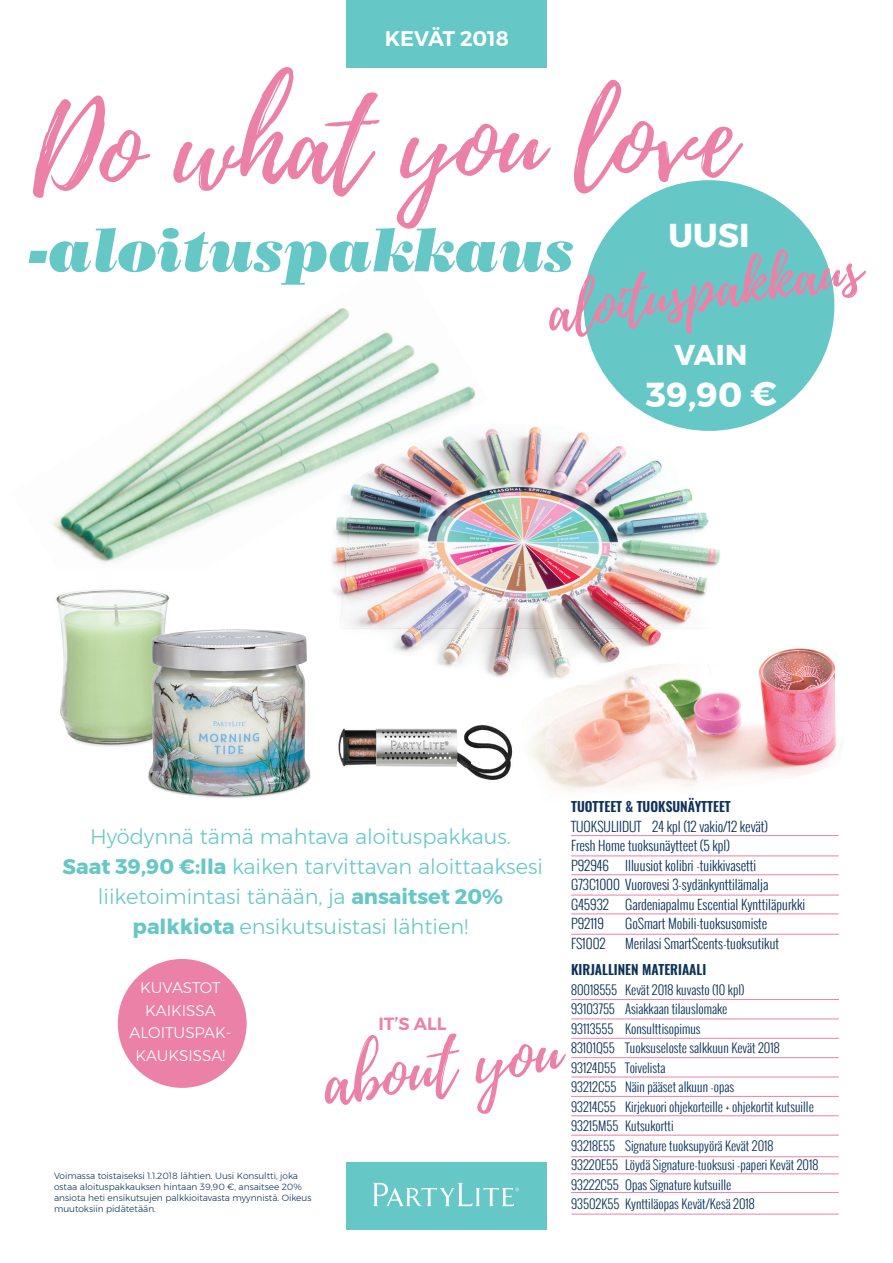
<style>
.page{position:relative;width:893px;height:1263px;background:#fff}
.page>*{position:absolute;margin:0;border:0;box-sizing:border-box;transform-origin:0 0}
.t1{font:109.95px "Playlist Script";color:#ec81a8}
.t2{font:67.5px "Playlist Script";color:#ec81a8}
.t3{font:italic 61.5px "Bodoni Std Poster";color:#66c7c7}
.t4{font:58.5px "Playlist Script";color:#ec81a8}
.t5{font:700 34.5px "Montserrat";color:#fff}
.t6{font:700 33px "Montserrat";color:#fff}
.t7{font:700 28.5px "Montserrat";color:#fff}
.t8{font:300 21px/30px "Montserrat";color:#66c7c7;text-align:center}
.t9{font:600 21px "Montserrat";color:#fff}
.t10{font:600 17.55px "Montserrat";color:#ec81a8}
.t11{font:300 15.3px/22.5px "Montserrat";color:#fff;text-align:center}
.t12{font:300 13.5px "Oswald";color:#0d3259}
.t13{font:600 13.5px "Oswald";color:#0d3259}
.t14{font:300 12.75px/19.5px "Oswald";color:#0d3259}
.t15{font:300 9px/10.8px "Montserrat";color:#0d3259}
.s1{font-weight:700}
</style>
<div class="page">
<img style="left:528px;top:648px;width:315px;height:145px">
<img style="left:347px;top:420px;width:376px;height:265px">
<div style="left:583px;top:180px;width:252px;height:251px;background:#66c7c7;border-radius:50%"></div>
<img style="left:347px;top:683px;width:170px;height:97px">
<div style="left:118px;top:959px;width:129px;height:129px;background:#ec81a8;border-radius:50%"></div>
<div style="left:346px;top:1162px;width:201px;height:67px;background:#66c7c7"></div>
<svg style="left:373px;top:1183px;width:146px;height:23px"></svg>
<div style="left:346px;top:0;width:201px;height:68px;background:#66c7c7"></div>
<img style="left:51px;top:308px;width:438px;height:300px">
<hr style="left:571px;top:835px;width:268px;height:1px;background:#ec81a8">
<hr style="left:571px;top:855px;width:268px;height:1px;background:#ec81a8">
<hr style="left:571px;top:874px;width:268px;height:1px;background:#ec81a8">
<hr style="left:571px;top:895px;width:268px;height:1px;background:#ec81a8">
<hr style="left:571px;top:913px;width:268px;height:1px;background:#ec81a8">
<hr style="left:571px;top:934px;width:268px;height:1px;background:#ec81a8">
<img style="left:51px;top:569px;width:152px;height:178px">
<hr style="left:571px;top:999px;width:268px;height:1px;background:#ec81a8">
<hr style="left:571px;top:1018px;width:268px;height:1px;background:#ec81a8">
<hr style="left:571px;top:1038px;width:268px;height:1px;background:#ec81a8">
<hr style="left:571px;top:1057px;width:268px;height:1px;background:#ec81a8">
<hr style="left:571px;top:1077px;width:268px;height:1px;background:#ec81a8">
<hr style="left:571px;top:1096px;width:268px;height:1px;background:#ec81a8">
<hr style="left:571px;top:1115px;width:268px;height:1px;background:#ec81a8">
<hr style="left:571px;top:1135px;width:268px;height:1px;background:#ec81a8">
<hr style="left:571px;top:1156px;width:268px;height:1px;background:#ec81a8">
<hr style="left:571px;top:1173px;width:268px;height:1px;background:#ec81a8">
<hr style="left:571px;top:1192px;width:268px;height:1px;background:#ec81a8">
<hr style="left:571px;top:1214px;width:268px;height:1px;background:#ec81a8">
<img style="left:137px;top:597px;width:210px;height:201px">
<p class="t9" style="left:385px;top:22px;width:126px">KEVÄT 2018</p>
<p class="t1" style="left:31px;top:51px;width:704px;rotate:-1deg">Do what you love</p>
<p class="t6" style="left:668px;top:209px;width:83px">UUSI</p>
<p class="t3" style="left:28px;top:213px;width:548px">-aloituspakkaus</p>
<p class="t4" style="left:540px;top:260px;width:318px;rotate:-8deg">aloituspakkaus</p>
<p class="t7" style="left:675px;top:332px;width:75px">VAIN</p>
<p class="t5" style="left:645px;top:367px;width:133px">39,90 €</p>
<p class="t8" style="left:90px;top:821px;width:422px">Hyödynnä tämä mahtava aloituspakkaus.</p>
<p class="t8" style="left:63px;top:851px;width:482px"><span class="s1">Saat 39,90 €:lla</span> kaiken tarvittavan aloittaaksesi liiketoimintasi tänään, ja <span class="s1">ansaitset 20% palkkiota</span> ensikutsuistasi lähtien!</p>
<p class="t13" style="left:571px;top:800px;width:161px">TUOTTEET &amp; TUOKSUNÄYTTEET</p>
<p class="t12" style="left:571px;top:816px;width:198px">TUOKSULIIDUT 24 kpl (12 vakio/12 kevät)</p>
<p class="t12" style="left:571px;top:836px;width:160px">Fresh Home tuoksunäytteet (5 kpl)</p>
<p class="t12" style="left:571px;top:855px;width:186px">P92946 Illuusiot kolibri -tuikkivasetti</p>
<p class="t12" style="left:571px;top:875px;width:199px">G73C1000 Vuorovesi 3-sydänkynttilämalja</p>
<p class="t12" style="left:571px;top:894px;width:236px">G45932 Gardeniapalmu Escential Kynttiläpurkki</p>
<p class="t12" style="left:571px;top:914px;width:34px">P92119</p>
<p class="t12" style="left:625px;top:914px;width:144px">GoSmart Mobili-tuoksusomiste</p>
<p class="t12" style="left:571px;top:933px;width:36px">FS1002</p>
<p class="t12" style="left:625px;top:933px;width:156px">Merilasi SmartScents-tuoksutikut</p>
<p class="t11" style="left:140px;top:976px;width:82px">KUVASTOT</p>
<p class="t11" style="left:130px;top:999px;width:103px">KAIKISSA<br>ALOITUSPAK-</p>
<p class="t11" style="left:136px;top:1044px;width:91px">KAUKSISSA!</p>
<p class="t15" style="left:54px;top:1170px;width:259px">Voimassa toistaiseksi 1.1.2018 lähtien. Uusi Konsultti, joka ostaa aloituspakkauksen hintaan 39,90 €, ansaitsee 20% ansiota heti ensikutsujen palkkioitavasta myynnistä. Oikeus muutoksiin pidätetään.</p>
<p class="t13" style="left:571px;top:962px;width:137px">KIRJALLINEN MATERIAALI</p>
<p class="t14" style="left:571px;top:979px;width:175px">80018555 Kevät 2018 kuvasto (10 kpl)</p>
<p class="t14" style="left:571px;top:999px;width:158px">93103755 Asiakkaan tilauslomake</p>
<p class="t14" style="left:571px;top:1018px;width:131px">93113555 Konsulttisopimus</p>
<p class="t14" style="left:571px;top:1038px;width:210px">83101Q55 Tuoksuseloste salkkuun Kevät 2018</p>
<p class="t14" style="left:571px;top:1057px;width:96px">93124D55 Toivelista</p>
<p class="t14" style="left:571px;top:1077px;width:165px">93212C55 Näin pääset alkuun -opas</p>
<p class="t14" style="left:571px;top:1096px;width:244px">93214C55 Kirjekuori ohjekorteille + ohjekortit kutsuille<br>93215M55 Kutsukortti</p>
<p class="t14" style="left:571px;top:1135px;width:204px">93218E55 Signature tuoksupyörä Kevät 2018</p>
<p class="t14" style="left:571px;top:1155px;width:249px">93220E55 Löydä Signature-tuoksusi -paperi Kevät 2018</p>
<p class="t14" style="left:571px;top:1174px;width:162px">93222C55 Opas Signature kutsuille</p>
<p class="t14" style="left:571px;top:1194px;width:185px">93502K55 Kynttiläopas Kevät/Kesä 2018</p>
<p class="t10" style="left:378px;top:1010px;width:70px">IT’S ALL</p>
<p class="t2" style="left:314px;top:1023px;width:241px;rotate:-8deg">about you</p>
</div>
